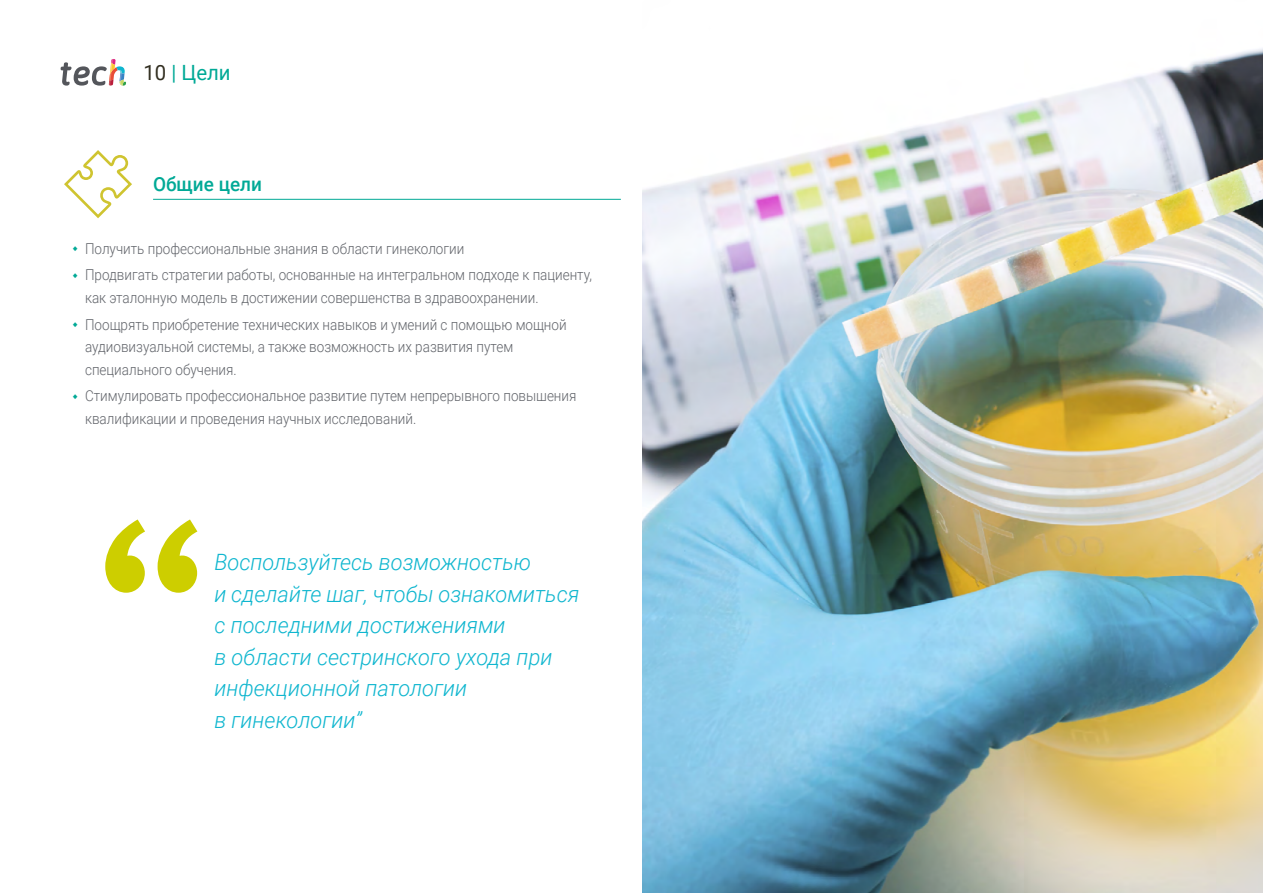
<style>
.page{position:relative;width:1263px;height:893px;background:#fff}
.page>*{position:absolute;margin:0;border:0;box-sizing:border-box;transform-origin:0 0}
.t1{font:italic 300 22.5px/31.5px "Roboto";color:#0fb6cf}
.t2{font:21px "Roboto";color:#00a996}
.t3{font:500 19.5px "Roboto";color:#00a996}
.t4{font:300 15px/26.7px "Roboto";color:#61646a;scale:.9 1}
.s1{color:#312e20}
</style>
<div class="page">
<hr style="left:153px;top:199px;width:468px;height:1px;background:#00a996">
<svg style="left:64px;top:150px;width:68px;height:68px"></svg>
<svg style="left:61px;top:59px;width:65px;height:27px"></svg>
<svg style="left:105px;top:519px;width:92px;height:74px"></svg>
<img style="left:642px;top:48px;width:621px;height:845px">
<h2 class="t2" style="left:144px;top:57px;width:89px"><span class="s1">10</span> | Цели</h2>
<h3 class="t3" style="left:153px;top:170px;width:110px">Общие цели</h3>
<p class="t4" style="left:85px;top:234px;width:565px">Получить профессиональные знания в области гинекологии<br>Продвигать стратегии работы, основанные на интегральном подходе к пациенту,</p>
<p class="t4" style="left:85px;top:284px;width:537px">как эталонную модель в достижении совершенства в здравоохранении.<br>Поощрять приобретение технических навыков и умений с помощью мощной</p>
<p class="t4" style="left:85px;top:335px;width:477px;line-height:22.5px">аудиовизуальной системы, а также возможность их развития путем специального обучения.</p>
<p class="t4" style="left:85px;top:384px;width:547px;line-height:22.5px">Стимулировать профессиональное развитие путем непрерывного повышения квалификации и проведения научных исследований.</p>
<h1 class="t1" style="left:214px;top:546px;width:366px">Воспользуйтесь возможностью<br>и сделайте шаг, чтобы ознакомиться с последними достижениями<br>в области сестринского ухода при инфекционной патологии<br>в гинекологии”</h1>
</div>
